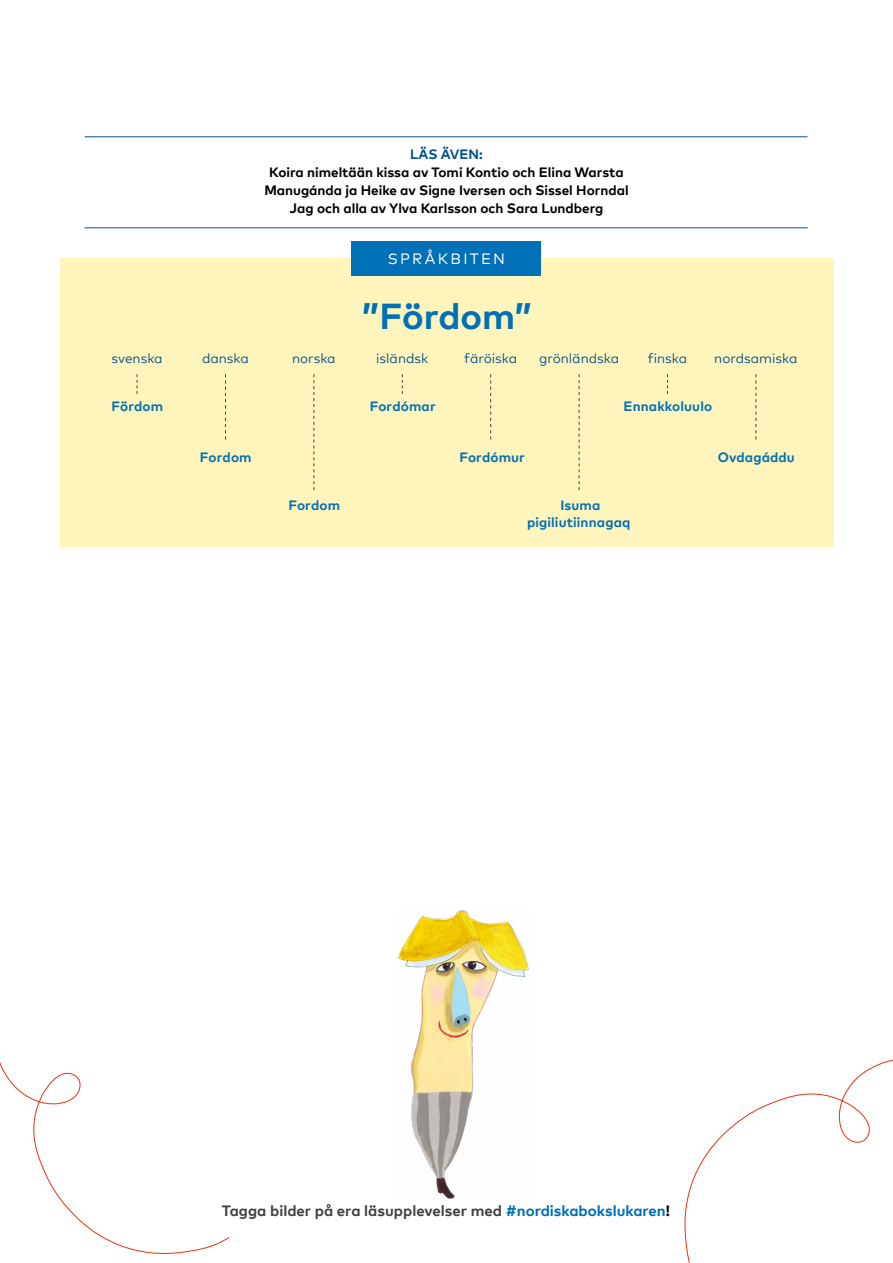
<style>
.page{position:relative;width:893px;height:1263px;background:#fff}
.page>*{position:absolute;margin:0;border:0;box-sizing:border-box;transform-origin:0 0}
.t1{font:700 36px "Mark Pro";color:#0070b7}
.Footer_tagline{font:700 15px "Mark Pro";color:#424241}
.t2{font:15px "Mark Pro";letter-spacing:.15em;color:#fff}
.P_9_bold_tagline{font:700 13.5px "Mark Pro";color:#000}
.t3{font:700 13.5px/16.2px "Mark Pro";letter-spacing:.01em;color:#0070b7;text-align:center}
.t4{font:13.5px "Mark Pro";color:#00518d}
.P_9_bold_tagline-2{font:700 13.5px "Mark Pro";letter-spacing:.005em;color:#00518d}
.s1{color:#0070b7}
.s2{color:#000}
</style>
<div class="page">
<hr style="left:85px;top:136px;width:722px;height:1px;background:#00518d">
<hr style="left:85px;top:227px;width:722px;height:1px;background:#00518d">
<svg style="left:0;top:1062px;width:230px;height:192px"></svg>
<svg style="left:684px;top:1059px;width:209px;height:204px"></svg>
<img style="left:398px;top:910px;width:131px;height:289px">
<div style="left:60px;top:258px;width:773px;height:288px;background:#fff5bc"></div>
<div style="left:352px;top:241px;width:189px;height:34px;background:#0070b7"></div>
<svg style="left:137px;top:374px;width:1px;height:20px"></svg>
<svg style="left:402px;top:374px;width:1px;height:20px"></svg>
<svg style="left:667px;top:374px;width:1px;height:20px"></svg>
<svg style="left:225px;top:374px;width:1px;height:65px"></svg>
<svg style="left:490px;top:374px;width:1px;height:65px"></svg>
<svg style="left:755px;top:374px;width:1px;height:65px"></svg>
<svg style="left:313px;top:374px;width:1px;height:116px"></svg>
<svg style="left:579px;top:374px;width:1px;height:116px"></svg>
<p class="P_9_bold_tagline-2" style="left:410px;top:144px;width:74px">LÄS ÄVEN:</p>
<p class="P_9_bold_tagline" style="left:269px;top:162px;width:356px">Koira nimeltään kissa av Tomi Kontio och Elina Warsta</p>
<p class="P_9_bold_tagline" style="left:264px;top:180px;width:366px">Manugánda ja Heike av Signe Iversen och Sissel Horndal</p>
<p class="P_9_bold_tagline" style="left:290px;top:198px;width:315px">Jag och alla av Ylva Karlsson och Sara Lundberg</p>
<p class="t2" style="left:388px;top:247px;width:119px">SPRÅKBITEN</p>
<h1 class="t1" style="left:362px;top:289px;width:172px">”Fördom”</h1>
<p class="t4" style="left:111px;top:348px;width:53px">svenska</p>
<p class="t4" style="left:202px;top:348px;width:48px">danska</p>
<p class="t4" style="left:292px;top:348px;width:45px">norska</p>
<p class="t4" style="left:376px;top:348px;width:54px">isländsk</p>
<p class="t4" style="left:464px;top:348px;width:55px">färöiska</p>
<p class="t4" style="left:539px;top:348px;width:82px">grönländska</p>
<p class="t4" style="left:648px;top:348px;width:41px">finska</p>
<p class="t4" style="left:714px;top:348px;width:85px">nordsamiska</p>
<p class="t3" style="left:112px;top:397px;width:53px">Fördom</p>
<p class="t3" style="left:370px;top:397px;width:67px">Fordómar</p>
<p class="t3" style="left:624px;top:397px;width:90px">Ennakkoluulo</p>
<p class="t3" style="left:200px;top:448px;width:53px">Fordom</p>
<p class="t3" style="left:459px;top:448px;width:67px">Fordómur</p>
<p class="t3" style="left:718px;top:448px;width:79px">Ovdagáddu</p>
<p class="t3" style="left:288px;top:496px;width:53px">Fordom</p>
<p class="t3" style="left:527px;top:496px;width:105px">Isuma pigiliutiinnagaq</p>
<p class="Footer_tagline" style="left:222px;top:1199px;width:450px">Tagga bilder på era läsupplevelser med <span class="s1">#nordiskabokslukaren</span><span class="s2">!</span></p>
</div>
